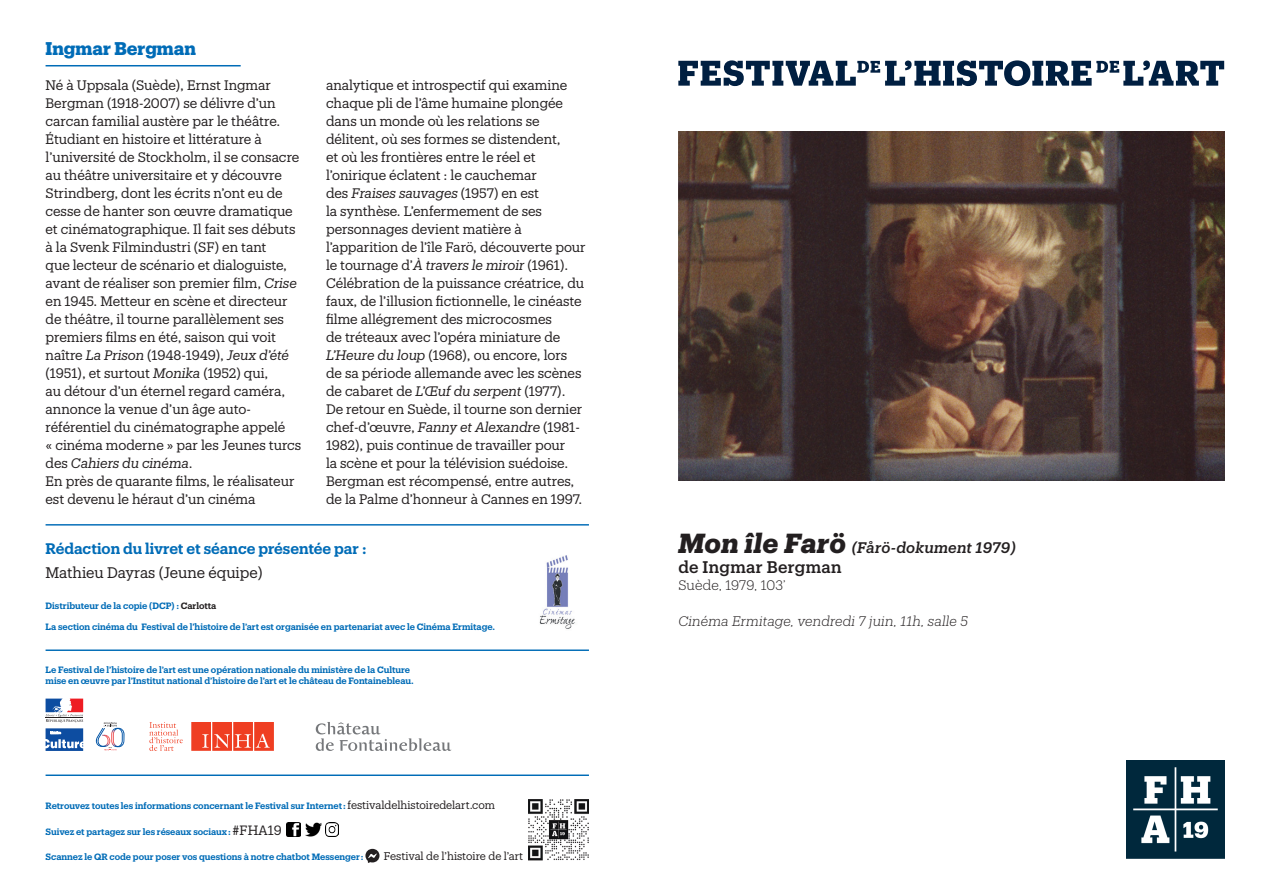
<style>
.page{position:relative;width:1263px;height:893px;background:#fff}
.page>*{position:absolute;margin:0;border:0;box-sizing:border-box;transform-origin:0 0}
.t1{font:700 18px "Produkt";color:#006cb7}
.intervenant___auteur{font:500 16.5px "Produkt";letter-spacing:.02em;color:#231f20}
.t2{font:600 15px "Produkt";letter-spacing:-.005em;color:#006cb7}
.Titre_événement{font:italic 500 15px "Produkt";letter-spacing:.015em;color:#231f20}
.t3{font:15px "Produkt";color:#231f20}
.t4{font:13.5px/18px "Produkt";letter-spacing:-.005em;color:#231f20}
.intervenant___auteur-2{font:italic 300 13.5px "Produkt";letter-spacing:.02em;color:#231f20}
.intervenant___auteur-3{font:300 13.5px "Produkt";letter-spacing:.015em;color:#231f20}
.t5{font:10.95px "Produkt";letter-spacing:-.005em;color:#231f20}
.t6{font:600 9px "Produkt";letter-spacing:-.005em;color:#006cb7}
.s1{font-style:italic}
.s2{color:#231f20}
.s3{font-weight:400;font-size:10.95px;color:#231f20}
.s4{font-weight:400;font-size:13.2px;color:#231f20}
.s5{font-weight:700;font-size:27px}
</style>
<div class="page">
<img style="left:678px;top:132px;width:547px;height:348px">
<svg style="left:678px;top:60px;width:547px;height:27px"></svg>
<hr style="left:46px;top:65px;width:195px;height:1px;background:#006cb7">
<img style="left:1127px;top:760px;width:98px;height:99px">
<hr style="left:46px;top:524px;width:543px;height:2px;background:#006cb7">
<hr style="left:46px;top:774px;width:543px;height:2px;background:#006cb7">
<hr style="left:46px;top:649px;width:543px;height:2px;background:#006cb7">
<svg style="left:96px;top:722px;width:28px;height:29px"></svg>
<svg style="left:316px;top:722px;width:135px;height:29px"></svg>
<svg style="left:149px;top:722px;width:34px;height:29px"></svg>
<svg style="left:191px;top:722px;width:83px;height:29px;background:#f15940"></svg>
<svg style="left:46px;top:699px;width:37px;height:23px"></svg>
<hr style="left:46px;top:718px;width:37px;height:1px;background:#231f20">
<svg style="left:46px;top:728px;width:37px;height:23px"></svg>
<img style="left:528px;top:800px;width:61px;height:61px">
<svg style="left:365px;top:849px;width:14px;height:14px"></svg>
<img style="left:286px;top:823px;width:14px;height:13px">
<svg style="left:325px;top:823px;width:13px;height:13px"></svg>
<img style="left:306px;top:823px;width:16px;height:13px">
<img style="left:539px;top:555px;width:36px;height:74px">
<p class="t1" style="left:46px;top:35px;width:152px">Ingmar Bergman</p>
<p class="t4" style="left:46px;top:75px;width:255px">Né à Uppsala (Suède), Ernst Ingmar Bergman (1918-2007) se délivre d’un carcan familial austère par le théâtre.<br>Étudiant en histoire et littérature à l’université de Stockholm, il se consacre au théâtre universitaire et y découvre Strindberg, dont les écrits n’ont eu de cesse de hanter son œuvre dramatique et cinématographique. Il fait ses débuts à la Svenk Filmindustri (SF) en tant<br>que lecteur de scénario et dialoguiste, avant de réaliser son premier film, <span class="s1">Crise </span>en 1945. Metteur en scène et directeur de théâtre, il tourne parallèlement ses premiers films en été, saison qui voit naître <span class="s1">La Prison</span> (1948-1949), <span class="s1">Jeux d’été </span>(1951), et surtout <span class="s1">Monika</span> (1952) qui,<br>au détour d’un éternel regard caméra, annonce la venue d’un âge auto&shy;référentiel du cinématographe appelé</p>
<p class="t4" style="left:46px;top:435px;width:257px">« cinéma moderne » par les Jeunes turcs des <span class="s1">Cahiers du cinéma</span>.</p>
<p class="t4" style="left:46px;top:471px;width:251px">En près de quarante films, le réalisateur est devenu le héraut d’un cinéma</p>
<p class="t4" style="left:326px;top:75px;width:243px">analytique et introspectif qui examine chaque pli de l’âme humaine plongée dans un monde où les relations se délitent, où ses formes se distendent,</p>
<p class="t4" style="left:326px;top:147px;width:261px">et où les frontières entre le réel et l’onirique éclatent : le cauchemar<br>des <span class="s1">Fraises sauvages</span> (1957) en est<br>la synthèse. L’enfermement de ses personnages devient matière à l’apparition de l’île Farö, découverte pour le tournage d’<span class="s1">À travers le miroir</span> (1961).</p>
<p class="t4" style="left:326px;top:273px;width:260px">Célébration de la puissance créatrice, du faux, de l’illusion fictionnelle, le cinéaste filme allégrement des microcosmes<br>de tréteaux avec l’opéra miniature de <span class="s1">L’Heure du loup</span> (1968), ou encore, lors de sa période allemande avec les scènes de cabaret de <span class="s1">L’Œuf du serpent</span> (1977).<br>De retour en Suède, il tourne son dernier chef-d’œuvre, <span class="s1">Fanny et Alexandre</span> (1981- 1982), puis continue de travailler pour<br>la scène et pour la télévision suédoise.<br>Bergman est récompensé, entre autres, de la Palme d’honneur à Cannes en 1997.</p>
<p class="t2" style="left:46px;top:538px;width:322px">Rédaction du livret et séance présentée par :</p>
<p class="t3" style="left:46px;top:562px;width:218px">Mathieu Dayras (Jeune équipe)</p>
<p class="t6" style="left:46px;top:599px;width:172px">Distributeur de la copie (DCP) : <span class="s2">Carlotta</span></p>
<p class="t6" style="left:46px;top:620px;width:451px">La section cinéma du Festival de l’histoire de l’art est organisée en partenariat avec le Cinéma Ermitage.</p>
<p class="t6" style="left:46px;top:663px;width:366px">Le Festival de l’histoire de l’art est une opération nationale du ministère de la Culture</p>
<p class="t6" style="left:46px;top:674px;width:370px">mise en œuvre par l’Institut national d’histoire de l’art et le château de Fontainebleau.</p>
<p class="t6" style="left:46px;top:800px;width:451px">Retrouvez toutes les informations concernant le Festival sur Internet : <span class="s3">festivaldelhistoiredelart.com</span></p>
<p class="t6" style="left:46px;top:825px;width:238px">Suivez et partagez sur les réseaux sociaux : <span class="s4">#FHA19</span></p>
<p class="t6" style="left:46px;top:850px;width:320px">Scannez le QR code pour poser vos questions à notre chatbot Messenger :</p>
<p class="t5" style="left:384px;top:848px;width:141px">Festival de l’histoire de l’art</p>
<p class="Titre_événement" style="left:678px;top:537px;width:339px"><span class="s5">Mon île Farö</span> (Fårö-dokument 1979)</p>
<p class="intervenant___auteur" style="left:678px;top:555px;width:165px">de Ingmar Bergman</p>
<p class="intervenant___auteur-3" style="left:678px;top:576px;width:109px">Suède, 1979, 103’</p>
<p class="intervenant___auteur-2" style="left:678px;top:612px;width:291px">Cinéma Ermitage, vendredi 7 juin, 11h, salle 5</p>
</div>
